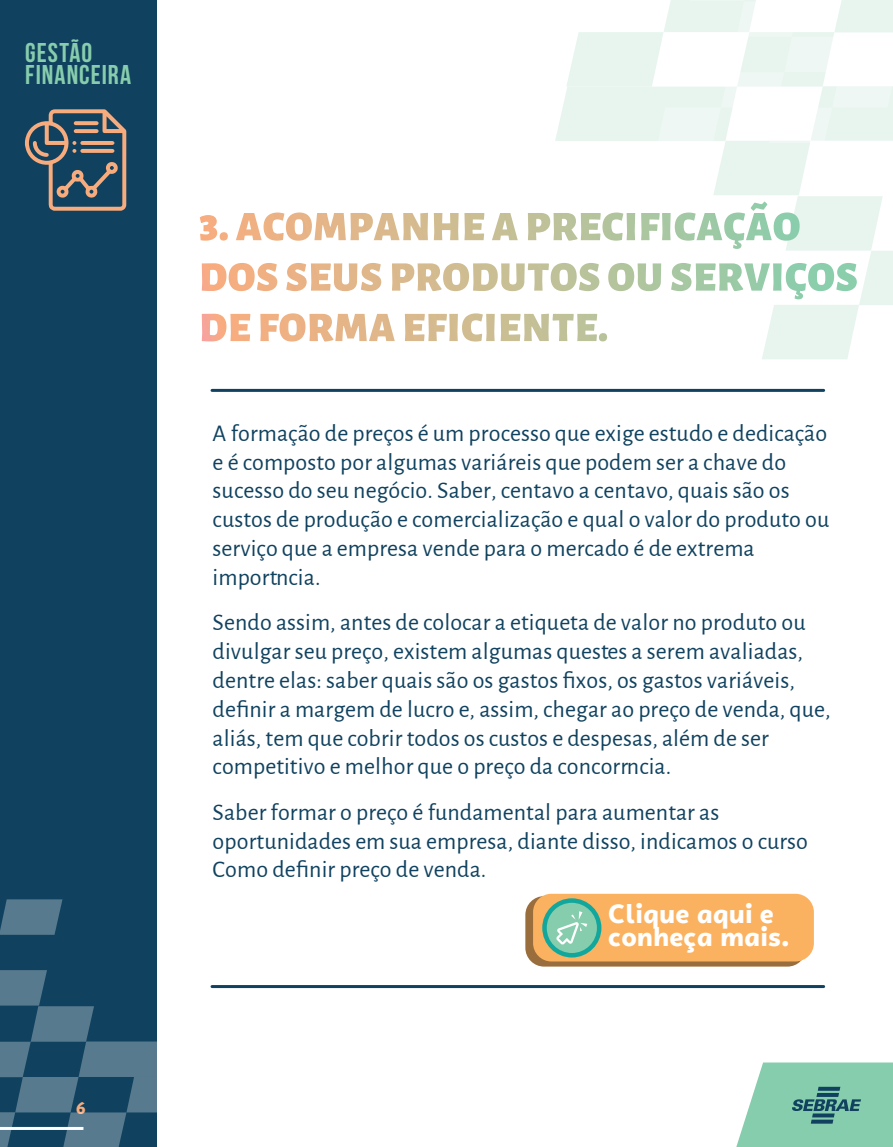
<style>
.page{position:relative;width:893px;height:1147px;background:#fff}
.page>*{position:absolute;margin:0;border:0;box-sizing:border-box;transform-origin:0 0}
.t1{font:700 27.15px/21.9px "Bebas Neue";letter-spacing:.035em;color:#87cdad}
.t2{font:900 26.25px/23px "Campuni";color:#fff}
.t3{font:24px/28.8px "Alegreya Sans";letter-spacing:.005em;color:#10425f}
.t4{font:800 19.5px "Alegreya Sans";color:#f8ab7d}
</style>
<div class="page">
<svg style="left:736px;top:1062px;width:157px;height:84px;background:#89c8af"></svg>
<div style="left:0;top:0;width:157px;height:1146px;background:#10425f"></div>
<svg style="left:25px;top:109px;width:101px;height:102px"></svg>
<svg style="left:200px;top:0;width:693px;height:359px"></svg>
<svg style="left:0;top:899px;width:62px;height:35px;background:#4e7388"></svg>
<svg style="left:0;top:970px;width:157px;height:176px"></svg>
<hr style="left:212px;top:389px;width:612px;height:3px;background:#10425f">
<hr style="left:212px;top:984px;width:612px;height:3px;background:#10425f">
<svg style="left:525px;top:895px;width:281px;height:71px;background:#a27543"></svg>
<div style="left:533px;top:893px;width:281px;height:68px;background:#fbb260;border-radius:18px"></div>
<svg style="left:542px;top:898px;width:59px;height:59px"></svg>
<p class="t1" style="left:25px;top:42px;width:107px">GESTÃO<br>FINANCEIRA</p>
<p class="t4" style="left:76px;top:1092px;width:11px">6</p>
<p class="t3" style="left:213px;top:417px;width:618px">A formação de preços é um processo que exige estudo e dedicação e é composto por algumas variáreis que podem ser a chave do sucesso do seu negócio. Saber, centavo a centavo, quais são os custos de produção e comercialização e qual o valor do produto ou serviço que a empresa vende para o mercado é de extrema importncia.</p>
<p class="t3" style="left:213px;top:607px;width:619px">Sendo assim, antes de colocar a etiqueta de valor no produto ou divulgar seu preço, existem algumas questes a serem avaliadas, dentre elas: saber quais são os gastos fixos, os gastos variáveis, definir a margem de lucro e, assim, chegar ao preço de venda, que, aliás, tem que cobrir todos os custos e despesas, além de ser competitivo e melhor que o preço da concorrncia.</p>
<p class="t3" style="left:213px;top:796px;width:597px">Saber formar o preço é fundamental para aumentar as oportunidades em sua empresa, diante disso, indicamos o curso<br>Como definir preço de venda.</p>
<p class="t2" style="left:608px;top:902px;width:183px">Clique aqui e conheça mais.</p>
</div>
